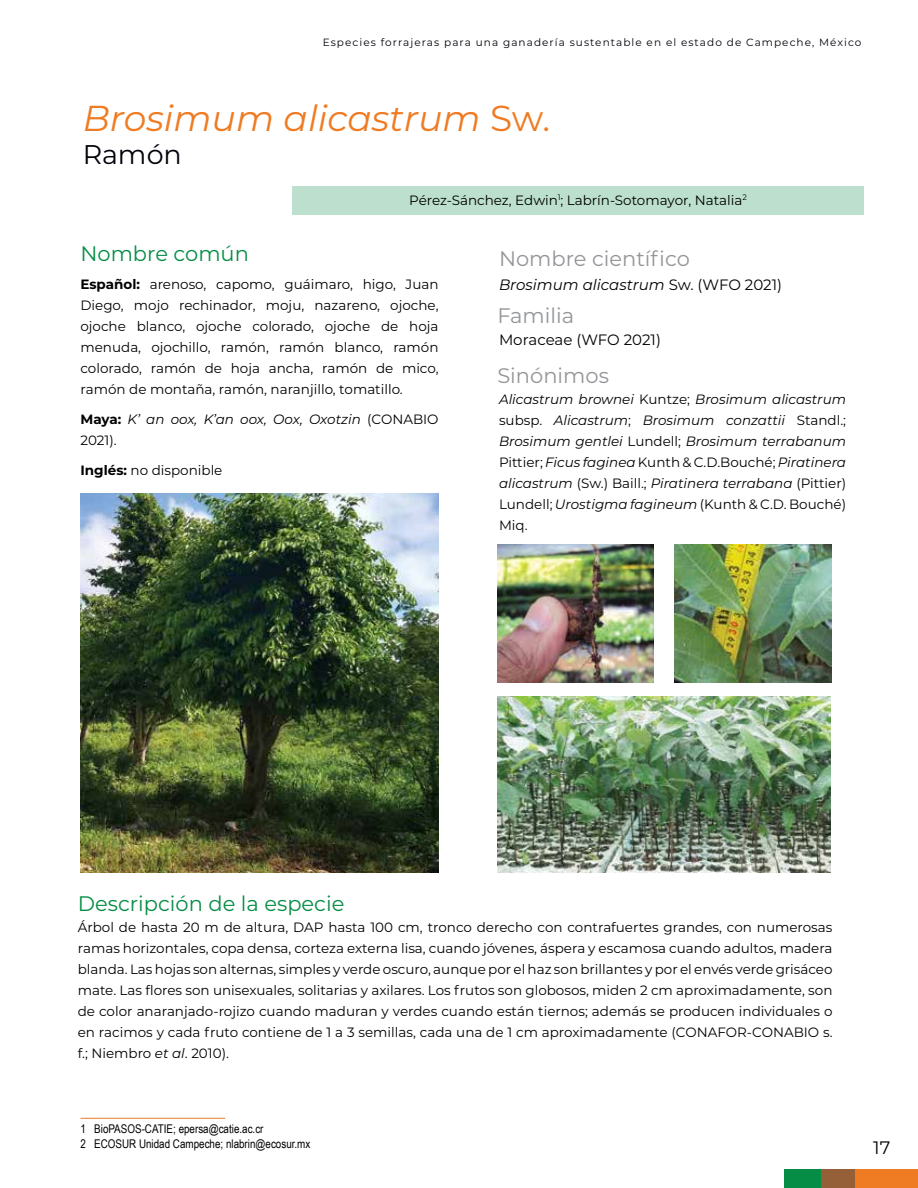
<style>
.page{position:relative;width:918px;height:1188px;background:#fff}
.page>*{position:absolute;margin:0;border:0;box-sizing:border-box;transform-origin:0 0}
.t1{font:italic 100 36px "Montserrat";color:#ef7b22}
.t2{font:27px "Montserrat";color:#00020a}
.t3{font:21px "Montserrat";color:#058d45}
.t4{font:21px "Montserrat";color:#939598}
.t5{font:18px "Montserrat";color:#000}
.t6{font:italic 100 15px "Montserrat";color:#000}
.t7{font:15px "Montserrat";letter-spacing:-.005em;color:#000}
.t8{font:13.5px/21px "Montserrat";color:#000;text-align:justify}
.t9{font:italic 13.5px/21px "Montserrat";color:#000;text-align:justify}
.t10{font:100 13.5px "Montserrat";color:#000}
.t11{font:12px/14.4px "Arial Narrow";color:#000}
.t12{font:10.5px "Montserrat";letter-spacing:.1em;color:#00020a}
.s1{font-style:normal}
.s2{font-weight:700}
.s3{font-weight:400;font-style:normal}
.s4{font-weight:700;font-style:normal}
.s5{font-style:italic}
</style>
<div class="page">
<div style="left:784px;top:1169px;width:134px;height:19px;background:#058d45"></div>
<div style="left:821px;top:1169px;width:97px;height:19px;background:#956037"></div>
<div style="left:855px;top:1169px;width:63px;height:19px;background:#ef7b22"></div>
<div style="left:293px;top:186px;width:571px;height:28px;background:#bce0cd"></div>
<hr style="left:80px;top:1118px;width:145px;height:1px;background:#ef7b22">
<img style="left:497px;top:696px;width:333px;height:177px">
<img style="left:675px;top:544px;width:156px;height:138px">
<img style="left:497px;top:544px;width:157px;height:138px">
<img style="left:81px;top:493px;width:358px;height:380px">
<p class="t12" style="left:323px;top:35px;width:540px">Especies forrajeras para una ganadería sustentable en el estado de Campeche, México</p>
<h1 class="t1" style="left:83px;top:95px;width:469px">Brosimum alicastrum <span class="s1">Sw.</span></h1>
<h2 class="t2" style="left:83px;top:136px;width:101px">Ramón</h2>
<h3 class="t3" style="left:80px;top:240px;width:170px">Nombre común</h3>
<p class="t10" style="left:409px;top:191px;width:339px">Pérez-Sánchez, Edwin<sup>1</sup>; Labrín-Sotomayor, Natalia<sup>2</sup></p>
<h3 class="t4" style="left:499px;top:244px;width:192px">Nombre científico</h3>
<p class="t8" style="left:80px;top:273px;width:360px"><span class="s2">Español:</span> arenoso, capomo, guáimaro, higo, Juan</p>
<p class="t6" style="left:499px;top:274px;width:285px">Brosimum alicastrum <span class="s3">Sw. (WFO 2021)</span></p>
<p class="t8" style="left:80px;top:294px;width:360px">Diego, mojo rechinador, moju, nazareno, ojoche, ojoche blanco, ojoche colorado, ojoche de hoja menuda, ojochillo, ramón, ramón blanco, ramón colorado, ramón de hoja ancha, ramón de mico, ramón de montaña, ramón, naranjillo, tomatillo.</p>
<p class="t9" style="left:80px;top:408px;width:360px"><span class="s4">Maya:</span> K’ an oox, K’an oox, Oox, Oxotzin <span class="s1">(CONABIO<br>2021).</span></p>
<p class="t8" style="left:80px;top:459px;width:143px"><span class="s2">Inglés:</span> no disponible</p>
<h3 class="t4" style="left:497px;top:301px;width:78px">Familia</h3>
<p class="t7" style="left:499px;top:329px;width:163px">Moraceae (WFO 2021)</p>
<h3 class="t4" style="left:497px;top:362px;width:113px">Sinónimos</h3>
<p class="t9" style="left:499px;top:388px;width:349px">Alicastrum brownei <span class="s1">Kuntze;</span> Brosimum alicastrum <span class="s1">subsp.</span> Alicastrum<span class="s1">;</span> Brosimum conzattii <span class="s1">Standl.; </span>Brosimum gentlei <span class="s1">Lundell;</span> Brosimum terrabanum <span class="s1">Pittier;</span> Ficus faginea <span class="s1">Kunth &amp; C.D.Bouché;</span> Piratinera alicastrum <span class="s1">(Sw.) Baill.;</span> Piratinera terrabana <span class="s1">(Pittier)<br>Lundell;</span> Urostigma fagineum <span class="s1">(Kunth &amp; C.D. Bouché)<br>Miq.</span></p>
<h3 class="t3" style="left:78px;top:889px;width:268px">Descripción de la especie</h3>
<p class="t8" style="left:78px;top:916px;width:756px">Árbol de hasta 20 m de altura, DAP hasta 100 cm, tronco derecho con contrafuertes grandes, con numerosas ramas horizontales, copa densa, corteza externa lisa, cuando jóvenes, áspera y escamosa cuando adultos, madera blanda. Las hojas son alternas, simples y verde oscuro, aunque por el haz son brillantes y por el envés verde grisáceo mate. Las flores son unisexuales, solitarias y axilares. Los frutos son globosos, miden 2 cm aproximadamente, son de color anaranjado-rojizo cuando maduran y verdes cuando están tiernos; además se producen individuales o en racimos y cada fruto contiene de 1 a 3 semillas, cada una de 1 cm aproximadamente (CONAFOR-CONABIO s. f.; Niembro <span class="s5">et al</span>. 2010).</p>
<p class="t11" style="left:81px;top:1121px;width:231px">1 BioPASOS-CATIE; epersa@catie.ac.cr<br>2 ECOSUR Unidad Campeche; nlabrin@ecosur.mx</p>
<h3 class="t5" style="left:873px;top:1136px;width:19px">17</h3>
</div>
